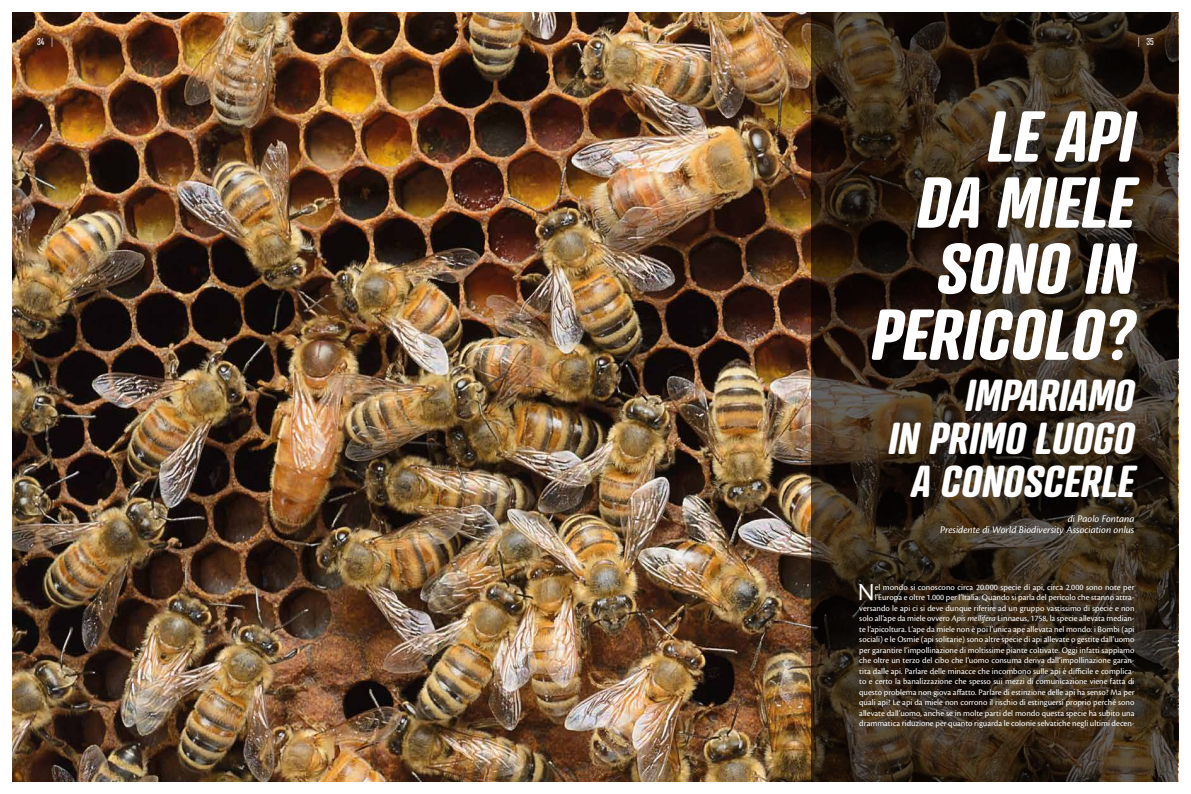
<style>
.page{position:relative;width:1191px;height:794px;background:#fff}
.page>*{position:absolute;margin:0;border:0;box-sizing:border-box;transform-origin:0 0}
.t1{font:italic 700 69.56px/66.1px "Atrament";color:#fff;text-align:right}
.t2{font:italic 700 43.31px/43.3px "Atrament";color:#fff;text-align:right}
.t3{font:25.46px "Cronos Pro";color:#fff}
.t4{font:italic 10.5px/11.4px "Cronos Pro";color:#fff;text-align:right}
.t5{font:9.62px "Atrament";color:#fff}
.t6{font:8.75px/10.5px "Cronos Pro";color:#fff;text-align:right}
.s1{font-weight:300}
.s2{font-style:italic}
</style>
<div class="page">
<img style="left:12px;top:12px;width:799px;height:769px">
<svg style="left:811px;top:12px;width:367px;height:769px;background:#302317"></svg>
<p class="t5" style="left:37px;top:36px;width:17px">34 <span class="s1">|</span></p>
<p class="t5" style="left:1138px;top:36px;width:17px"><span class="s1">|</span> 35</p>
<h1 class="t1" style="left:871px;top:102px;width:265px">LE API<br>DA MIELE<br>SONO IN<br>PERICOLO?</h1>
<h2 class="t2" style="left:888px;top:372px;width:248px">IMPARIAMO<br>IN PRIMO LUOGO<br>A CONOSCERLE</h2>
<p class="t4" style="left:940px;top:513px;width:196px">di Paolo Fontana<br>Presidente di World Biodiversity Association onlus</p>
<p class="t6" style="left:859px;top:582px;width:277px">el mondo si conoscono circa 20.000 specie di api, circa 2.000 sono note per l’Europa e oltre 1.000 per l’Italia. Quando si parla del pericolo che stanno attra&shy;versando le api ci si deve dunque riferire ad un gruppo vastissimo di specie e non solo all’ape da miele ovvero <span class="s2">Apis mellifera</span> Linnaeus, 1758, la specie allevata median&shy;te l’apicoltura. L’ape da miele non è poi l’unica ape allevata nel mondo: i Bombi (api sociali) e le Osmie (api solitarie) sono altre specie di api allevate o gestite dall’uomo per garantire l’impollinazione di moltissime piante coltivate. Oggi infatti sappiamo che oltre un terzo del cibo che l’uomo consuma deriva dall’impollinazione garan&shy;tita dalle api. Parlare delle minacce che incombono sulle api è difficile e complica&shy;to e certo la banalizzazione che spesso sui mezzi di comunicazione viene fatta di questo problema non giova affatto. Parlare di estinzione delle api ha senso? Ma per quali api? Le api da miele non corrono il rischio di estinguersi proprio perché sono allevate dall’uomo, anche se in molte parti del mondo questa specie ha subito una drammatica riduzione per quanto riguarda le colonie selvatiche negli ultimi decen-</p>
<h3 class="t3" style="left:858px;top:577px;width:18px">N</h3>
</div>
